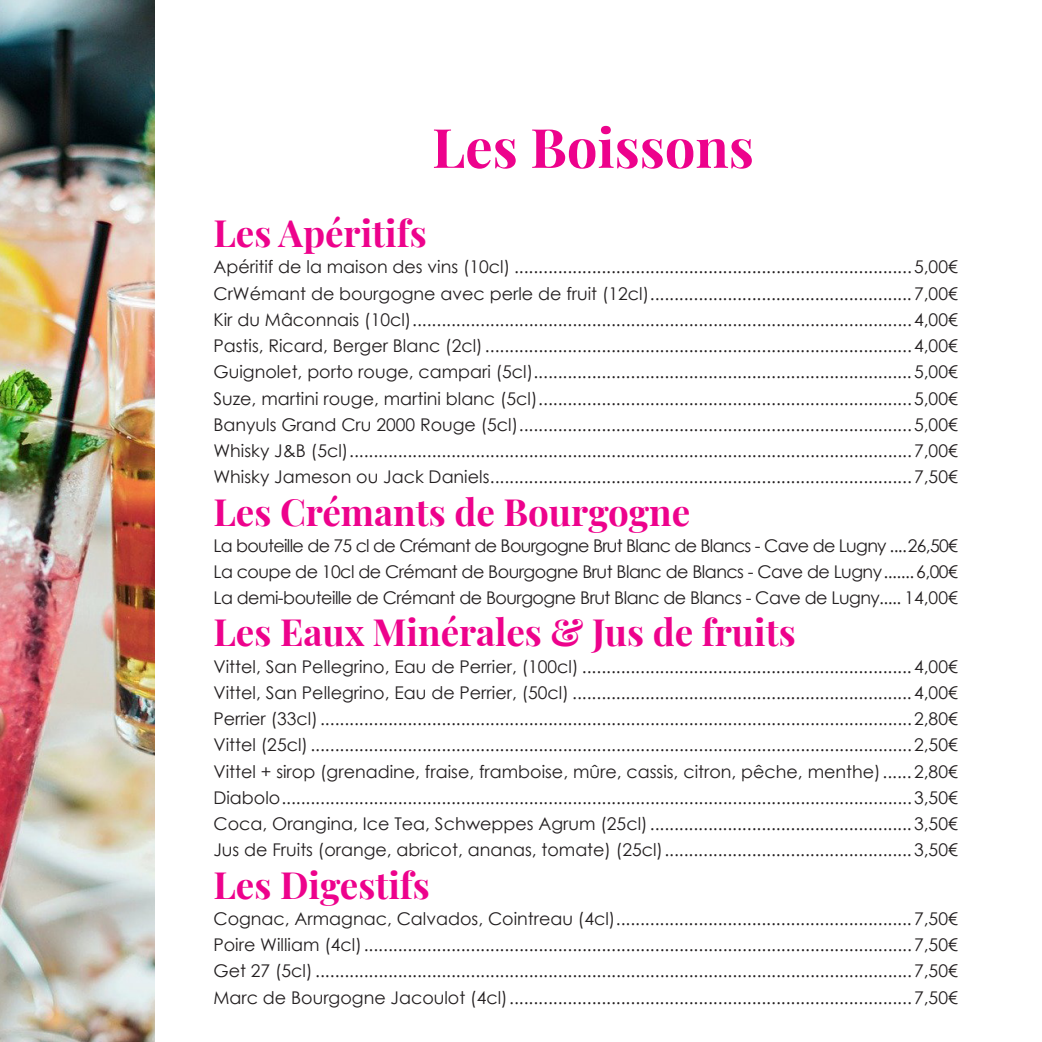
<style>
.page{position:relative;width:1042px;height:1042px;background:#fff}
.page>*{position:absolute;margin:0;border:0;box-sizing:border-box;transform-origin:0 0}
.titre{font:700 54.25px "Playfair Display";color:#ed028c}
.texte_copie_4{font:700 36.75px "Playfair Display";color:#ed028c}
.texte_copie_4-2{font:17.5px "Century Gothic";color:#231f20}
.texte_copie_4-3{font:17.5px "Century Gothic";letter-spacing:-.03em;color:#231f20}
.texte_copie_4-4{font:17.5px "Century Gothic";letter-spacing:-.04em;color:#231f20}
</style>
<div class="page">
<img style="left:0;top:0;width:154px;height:1041px">
<p class="titre" style="left:432px;top:105px;width:323px">Les Boissons</p>
<p class="texte_copie_4" style="left:213px;top:204px;width:215px">Les Apéritifs</p>
<p class="texte_copie_4-2" style="left:213px;top:255px;width:745px">Apéritif de la maison des vins (10cl) ..................................................................................5,00€</p>
<p class="texte_copie_4-2" style="left:213px;top:281px;width:745px">CrWémant de bourgogne avec perle de fruit (12cl)......................................................7,00€</p>
<p class="texte_copie_4-2" style="left:213px;top:307px;width:745px">Kir du Mâconnais (10cl).......................................................................................................4,00€</p>
<p class="texte_copie_4-2" style="left:213px;top:333px;width:745px">Pastis, Ricard, Berger Blanc (2cl)........................................................................................4,00€</p>
<p class="texte_copie_4-2" style="left:213px;top:360px;width:745px">Guignolet, porto rouge, campari (5cl)..............................................................................5,00€</p>
<p class="texte_copie_4-2" style="left:213px;top:386px;width:745px">Suze, martini rouge, martini blanc (5cl).............................................................................5,00€</p>
<p class="texte_copie_4-2" style="left:213px;top:412px;width:745px">Banyuls Grand Cru 2000 Rouge (5cl).................................................................................5,00€</p>
<p class="texte_copie_4-2" style="left:213px;top:438px;width:745px">Whisky J&amp;B (5cl)....................................................................................................................7,00€</p>
<p class="texte_copie_4-2" style="left:213px;top:465px;width:745px">Whisky Jameson ou Jack Daniels.......................................................................................7,50€</p>
<p class="texte_copie_4" style="left:213px;top:483px;width:478px">Les Crémants de Bourgogne</p>
<p class="texte_copie_4-4" style="left:213px;top:533px;width:745px">La bouteille de 75 cl de Crémant de Bourgogne Brut Blanc de Blancs - Cave de Lugny ....26,50€</p>
<p class="texte_copie_4-3" style="left:213px;top:559px;width:745px">La coupe de 10cl de Crémant de Bourgogne Brut Blanc de Blancs - Cave de Lugny.......6,00€</p>
<p class="texte_copie_4-3" style="left:213px;top:585px;width:745px">La demi-bouteille de Crémant de Bourgogne Brut Blanc de Blancs - Cave de Lugny..... 14,00€</p>
<p class="texte_copie_4" style="left:213px;top:603px;width:583px">Les Eaux Minérales &amp; Jus de fruits</p>
<p class="texte_copie_4-2" style="left:213px;top:654px;width:745px">Vittel, San Pellegrino, Eau de Perrier, (100cl) ....................................................................4,00€</p>
<p class="texte_copie_4-2" style="left:213px;top:680px;width:745px">Vittel, San Pellegrino, Eau de Perrier, (50cl) ......................................................................4,00€</p>
<p class="texte_copie_4-2" style="left:213px;top:706px;width:745px">Perrier (33cl)..........................................................................................................................2,80€</p>
<p class="texte_copie_4-2" style="left:213px;top:732px;width:745px">Vittel (25cl)............................................................................................................................2,50€</p>
<p class="texte_copie_4-2" style="left:213px;top:759px;width:745px">Vittel + sirop (grenadine, fraise, framboise, mûre, cassis, citron, pêche, menthe)...... 2,80€</p>
<p class="texte_copie_4-2" style="left:213px;top:785px;width:745px">Diabolo..................................................................................................................................3,50€</p>
<p class="texte_copie_4-2" style="left:213px;top:811px;width:745px">Coca, Orangina, Ice Tea, Schweppes Agrum (25cl)......................................................3,50€</p>
<p class="texte_copie_4-2" style="left:213px;top:837px;width:745px">Jus de Fruits (orange, abricot, ananas, tomate) (25cl)...................................................3,50€</p>
<p class="texte_copie_4" style="left:213px;top:855px;width:218px">Les Digestifs</p>
<p class="texte_copie_4-2" style="left:213px;top:906px;width:745px">Cognac, Armagnac, Calvados, Cointreau (4cl).............................................................7,50€</p>
<p class="texte_copie_4-2" style="left:213px;top:932px;width:745px">Poire William (4cl).................................................................................................................7,50€</p>
<p class="texte_copie_4-2" style="left:213px;top:958px;width:745px">Get 27 (5cl)...........................................................................................................................7,50€</p>
<p class="texte_copie_4-2" style="left:213px;top:984px;width:745px">Marc de Bourgogne Jacoulot (4cl)...................................................................................7,50€</p>
</div>
